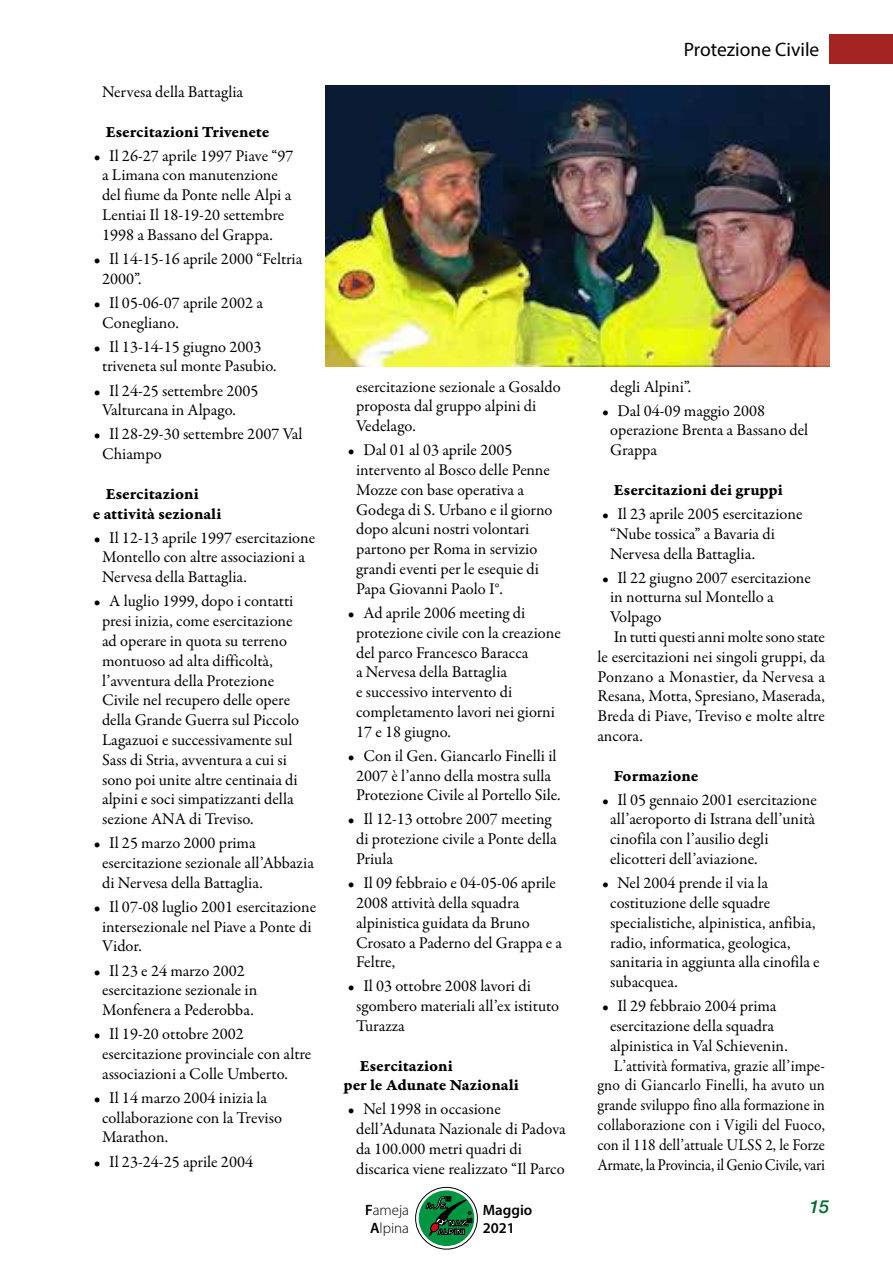
<style>
.page{position:relative;width:893px;height:1263px;background:#fff}
.page>*{position:absolute;margin:0;border:0;box-sizing:border-box;transform-origin:0 0}
.t1{font:19.5px "Myriad Pro";color:#000}
.t2{font:italic 500 18px "Helvetica Neue LT Std";color:#006b2d}
.t3{font:16.5px/19.8px "Garamond Premr Pro";color:#000}
.t4{font:16.5px "Garamond Premr Pro";color:#000;scale:.94 1}
.t5{font:16.5px/19.8px "Garamond Premr Pro Bd Capt";color:#000;text-align:center}
.t6{font:16.5px "Garamond Premr Pro";letter-spacing:-.02em;color:#000;scale:.94 1}
.t7{font:300 15px "Myriad Pro";color:#000}
.t8{font:600 15px/18px "Myriad Pro";color:#000}
.s1{font-family:"Garamond Premr Pro Bd Capt"}
.s2{font-weight:600}
</style>
<div class="page">
<svg style="left:416px;top:1187px;width:61px;height:62px"></svg>
<div style="left:415px;top:1187px;width:63px;height:62px;border:1px solid #000;border-radius:50%"></div>
<svg style="left:419px;top:1190px;width:55px;height:56px;background:#388859"></svg>
<div style="left:829px;top:34px;width:64px;height:30px;background:#a42422"></div>
<img style="left:326px;top:85px;width:503px;height:282px">
<p class="t3" style="left:102px;top:82px;width:143px">Nervesa della Battaglia</p>
<p class="t5" style="left:106px;top:122px;width:165px">Esercitazioni Trivenete</p>
<p class="t3" style="left:102px;top:146px;width:193px;text-indent:-8px"><span class="s1">•</span> Il 26-27 aprile 1997 Piave “97 a Limana con manutenzione del fiume da Ponte nelle Alpi a<br>Lentiai Il 18-19-20 settembre<br>1998 a Bassano del Grappa.</p>
<p class="t3" style="left:102px;top:249px;width:202px;text-indent:-8px"><span class="s1">•</span> Il 14-15-16 aprile 2000 “Feltria<br>2000”.</p>
<p class="t3" style="left:102px;top:293px;width:162px;text-indent:-8px"><span class="s1">•</span> Il 05-06-07 aprile 2002 a<br>Conegliano.</p>
<p class="t3" style="left:102px;top:337px;width:176px;text-indent:-8px"><span class="s1">•</span> Il 13-14-15 giugno 2003 triveneta sul monte Pasubio.</p>
<p class="t3" style="left:102px;top:381px;width:158px;text-indent:-8px"><span class="s1">•</span> Il 24-25 settembre 2005<br>Valturcana in Alpago.</p>
<p class="t3" style="left:102px;top:425px;width:202px;text-indent:-8px"><span class="s1">•</span> Il 28-29-30 settembre 2007 Val<br>Chiampo</p>
<p class="t5" style="left:93px;top:484px;width:130px">Esercitazioni<br>e attività sezionali</p>
<p class="t3" style="left:102px;top:528px;width:215px;text-indent:-8px"><span class="s1">•</span> Il 12-13 aprile 1997 esercitazione<br>Montello con altre associazioni a<br>Nervesa della Battaglia.</p>
<p class="t3" style="left:102px;top:592px;width:199px;text-indent:-8px"><span class="s1">•</span> A luglio 1999, dopo i contatti presi inizia, come esercitazione ad operare in quota su terreno montuoso ad alta difficoltà, l’avventura della Protezione<br>Civile nel recupero delle opere della Grande Guerra sul Piccolo<br>Lagazuoi e successivamente sul<br>Sass di Stria, avventura a cui si sono poi unite altre centinaia di alpini e soci simpatizzanti della sezione ANA di Treviso.</p>
<p class="t3" style="left:102px;top:833px;width:213px;text-indent:-8px"><span class="s1">•</span> Il 25 marzo 2000 prima esercitazione sezionale all’Abbazia di Nervesa della Battaglia.</p>
<p class="t3" style="left:102px;top:897px;width:216px;text-indent:-8px"><span class="s1">•</span> Il 07-08 luglio 2001 esercitazione intersezionale nel Piave a Ponte di<br>Vidor.</p>
<p class="t3" style="left:102px;top:961px;width:157px;text-indent:-8px"><span class="s1">•</span> Il 23 e 24 marzo 2002 esercitazione sezionale in<br>Monfenera a Pederobba.</p>
<p class="t3" style="left:102px;top:1024px;width:211px;text-indent:-8px"><span class="s1">•</span> Il 19-20 ottobre 2002 esercitazione provinciale con altre associazioni a Colle Umberto.</p>
<p class="t3" style="left:102px;top:1088px;width:181px;text-indent:-8px"><span class="s1">•</span> Il 14 marzo 2004 inizia la collaborazione con la Treviso<br>Marathon.</p>
<p class="t3" style="left:94px;top:1152px;width:161px"><span class="s1">•</span> Il 23-24-25 aprile 2004</p>
<p class="t1" style="left:684px;top:38px;width:137px">Protezione Civile</p>
<p class="t3" style="left:356px;top:377px;width:206px">esercitazione sezionale a Gosaldo proposta dal gruppo alpini di<br>Vedelago.</p>
<p class="t3" style="left:356px;top:440px;width:198px;text-indent:-8px"><span class="s1">•</span> Dal 01 al 03 aprile 2005 intervento al Bosco delle Penne<br>Mozze con base operativa a<br>Godega di S. Urbano e il giorno dopo alcuni nostri volontari partono per Roma in servizio grandi eventi per le esequie di<br>Papa Giovanni Paolo I°.</p>
<p class="t3" style="left:356px;top:603px;width:206px;text-indent:-8px"><span class="s1">•</span> Ad aprile 2006 meeting di protezione civile con la creazione del parco Francesco Baracca<br>a Nervesa della Battaglia<br>e successivo intervento di completamento lavori nei giorni<br>17 e 18 giugno.</p>
<p class="t3" style="left:348px;top:746px;width:215px;text-align:center"><span class="s1">•</span> Con il Gen. Giancarlo Finelli il<br>2007 è l’anno della mostra sulla<br>Protezione Civile al Portello Sile.</p>
<p class="t3" style="left:356px;top:810px;width:202px;text-indent:-8px"><span class="s1">•</span> Il 12-13 ottobre 2007 meeting di protezione civile a Ponte della<br>Priula</p>
<p class="t3" style="left:356px;top:873px;width:208px;text-indent:-8px"><span class="s1">•</span> Il 09 febbraio e 04-05-06 aprile<br>2008 attività della squadra alpinistica guidata da Bruno<br>Crosato a Paderno del Grappa e a<br>Feltre,</p>
<p class="t3" style="left:356px;top:977px;width:205px;text-indent:-8px"><span class="s1">•</span> Il 03 ottobre 2008 lavori di sgombero materiali all’ex istituto<br>Turazza</p>
<p class="t5" style="left:343px;top:1056px;width:177px;text-align:left;text-indent:16px">Esercitazioni<br>per le Adunate Nazionali</p>
<p class="t3" style="left:356px;top:1100px;width:211px;text-indent:-8px"><span class="s1">•</span> Nel 1998 in occasione dell’Adunata Nazionale di Padova da 100.000 metri quadri di discarica viene realizzato “Il Parco</p>
<p class="t3" style="left:610px;top:377px;width:83px">degli Alpini”.</p>
<p class="t3" style="left:610px;top:401px;width:200px;text-indent:-8px"><span class="s1">•</span> Dal 04-09 maggio 2008 operazione Brenta a Bassano del<br>Grappa</p>
<p class="t5" style="left:614px;top:480px;width:170px">Esercitazioni dei gruppi</p>
<p class="t3" style="left:610px;top:504px;width:194px;text-indent:-8px"><span class="s1">•</span> Il 23 aprile 2005 esercitazione “Nube tossica” a Bavaria di<br>Nervesa della Battaglia.</p>
<p class="t3" style="left:602px;top:568px;width:211px"><span class="s1">•</span> Il 22 giugno 2007 esercitazione</p>
<p class="t3" style="left:610px;top:588px;width:165px">in notturna sul Montello a</p>
<p class="t3" style="left:610px;top:607px;width:53px">Volpago</p>
<p class="t3" style="left:614px;top:627px;width:213px">In tutti questi anni molte sono state</p>
<p class="t3" style="left:597px;top:647px;width:229px">le esercitazioni nei singoli gruppi, da</p>
<p class="t3" style="left:597px;top:667px;width:229px">Ponzano a Monastier, da Nervesa a</p>
<p class="t3" style="left:597px;top:687px;width:229px">Resana, Motta, Spresiano, Maserada,</p>
<p class="t3" style="left:597px;top:706px;width:229px">Breda di Piave, Treviso e molte altre</p>
<p class="t3" style="left:597px;top:726px;width:47px">ancora.</p>
<p class="t5" style="left:614px;top:766px;width:86px">Formazione</p>
<p class="t3" style="left:610px;top:790px;width:208px;text-indent:-8px"><span class="s1">•</span> Il 05 gennaio 2001 esercitazione all’aeroporto di Istrana dell’unità cinofila con l’ausilio degli elicotteri dell’aviazione.</p>
<p class="t3" style="left:610px;top:873px;width:211px;text-indent:-8px"><span class="s1">•</span> Nel 2004 prende il via la costituzione delle squadre specialistiche, alpinistica, anfibia, radio, informatica, geologica, sanitaria in aggiunta alla cinofila e subacquea.</p>
<p class="t3" style="left:602px;top:996px;width:176px"><span class="s1">•</span> Il 29 febbraio 2004 prima</p>
<p class="t3" style="left:610px;top:1016px;width:165px">esercitazione della squadra</p>
<p class="t3" style="left:610px;top:1036px;width:179px">alpinistica in Val Schievenin.</p>
<p class="t4" style="left:614px;top:1055px;width:226px">L’attività formativa, grazie all’impe-</p>
<p class="t4" style="left:597px;top:1075px;width:244px">gno di Giancarlo Finelli, ha avuto un</p>
<p class="t4" style="left:597px;top:1095px;width:244px">grande sviluppo fino alla formazione in</p>
<p class="t4" style="left:597px;top:1115px;width:244px">collaborazione con i Vigili del Fuoco,</p>
<p class="t4" style="left:597px;top:1134px;width:243px">con il 118 dell’attuale ULSS 2, le Forze</p>
<p class="t6" style="left:597px;top:1154px;width:244px">Armate, la Provincia, il Genio Civile, vari</p>
<p class="t7" style="left:365px;top:1201px;width:46px"><span class="s2">F</span>ameja</p>
<p class="t2" style="left:809px;top:1196px;width:22px">15</p>
<p class="t7" style="left:370px;top:1219px;width:40px"><span class="s2">A</span>lpina</p>
<p class="t8" style="left:483px;top:1200px;width:51px">Maggio<br>2021</p>
</div>
